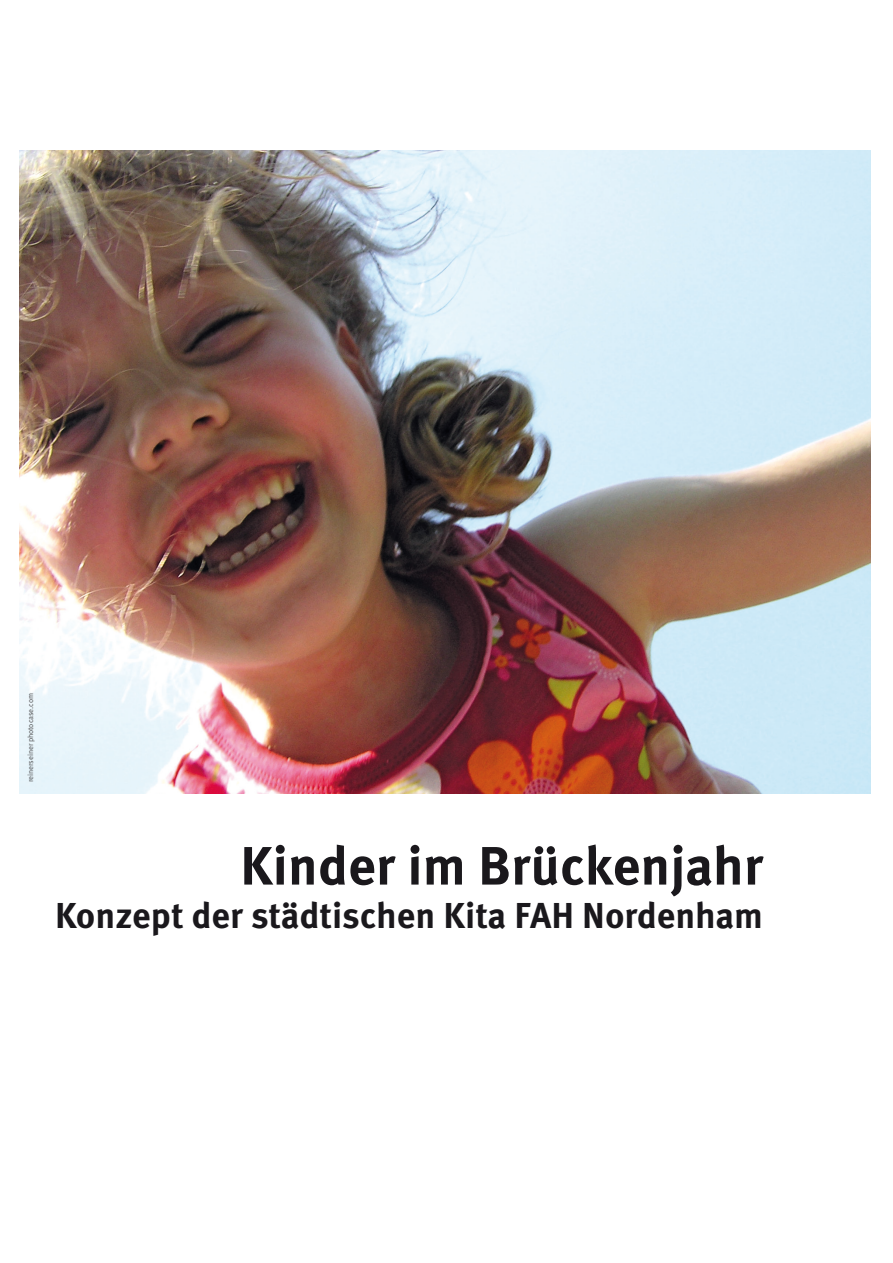
<style>
.page{position:relative;width:893px;height:1263px;background:#fff}
.page>*{position:absolute;margin:0;border:0;box-sizing:border-box;transform-origin:0 0}
.t1{font:700 54px "Meta Pro";color:#1a181c}
.t2{font:700 36px "Meta Pro";color:#1a181c}
.t3{font:7.5px "Meta Pro Norm";letter-spacing:-.005em;color:#4c4c4e}
</style>
<div class="page">
<img style="left:20px;top:151px;width:850px;height:642px">
<p class="t3" style="left:25px;top:782px;width:91px;rotate:-90deg">reinerseiner photocase.com</p>
<h1 class="t1" style="left:240px;top:824px;width:524px">Kinder im Brückenjahr</h1>
<p class="t2" style="left:55px;top:887px;width:710px">Konzept der städtischen Kita FAH Nordenham</p>
</div>
